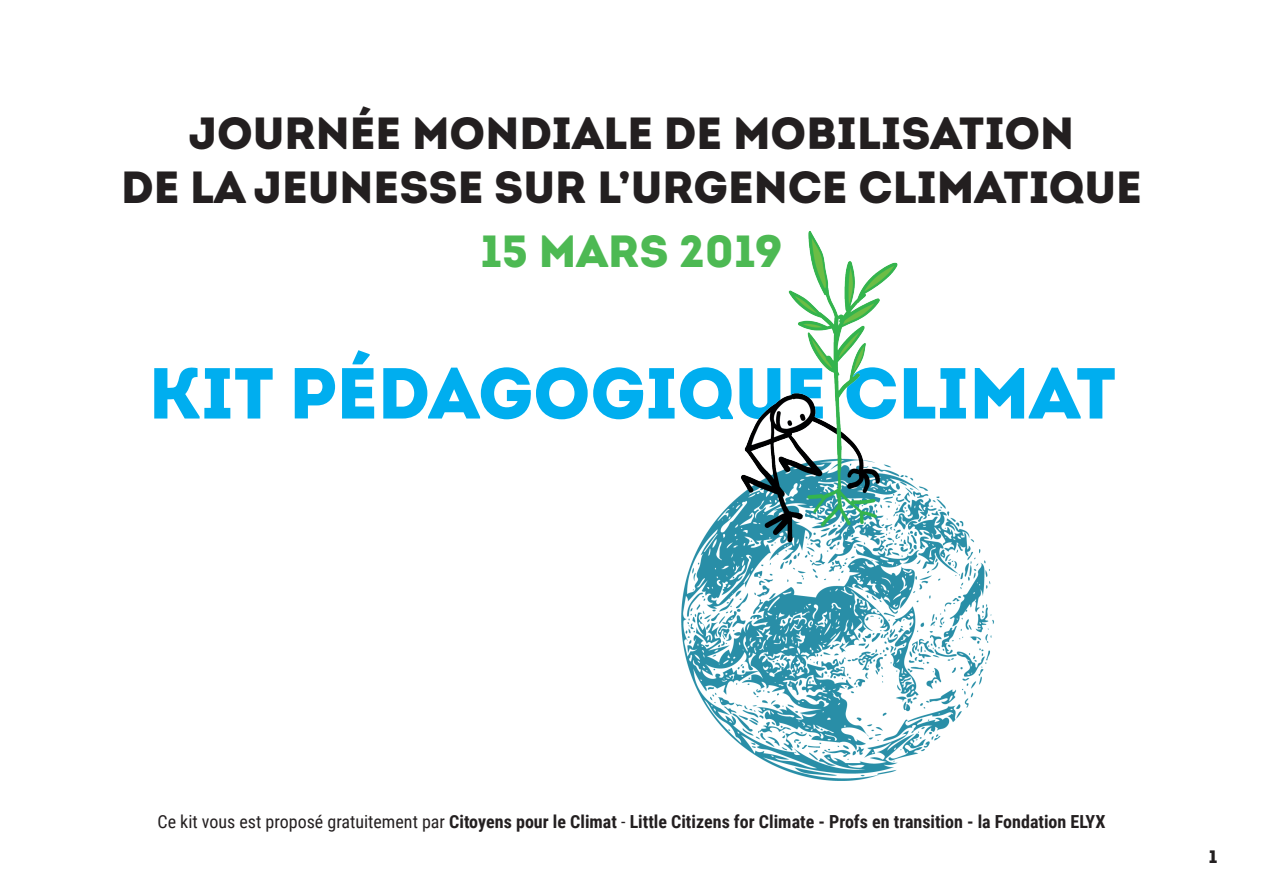
<style>
.page{position:relative;width:1263px;height:893px;background:#fff}
.page>*{position:absolute;margin:0;border:0;box-sizing:border-box;transform-origin:0 0}
.t1{font:72px "Intro Black Caps";color:#00aeef}
.t2{font:45px/54px "Intro Black Caps";color:#231f20;text-align:center}
.t3{font:45px "Intro Black Caps";color:#4db953}
.t4{font:700 18px "Roboto Condensed";color:#231f20}
.t5{font:18px "Intro Black Caps";color:#231f20}
.s1{font-weight:400}
</style>
<div class="page">
<img style="left:681px;top:231px;width:313px;height:550px">
<h2 class="t2" style="left:121px;top:105px;width:1022px">JOURNÉE MONDIALE DE MOBILISATION<br>DE LA JEUNESSE SUR L’URGENCE CLIMATIQUE</h2>
<h2 class="t3" style="left:480px;top:222px;width:304px">15 MARS 2019</h2>
<h1 class="t1" style="left:149px;top:346px;width:969px">KIT PÉDAGOGIQUE CLIMAT</h1>
<p class="t4" style="left:157px;top:809px;width:949px"><span class="s1">Ce kit vous est proposé gratuitement par</span> Citoyens pour le Climat <span class="s1">-</span> Little Citizens for Climate - Profs en transition - la Fondation ELYX</p>
<p class="t5" style="left:1209px;top:845px;width:10px">1</p>
</div>
